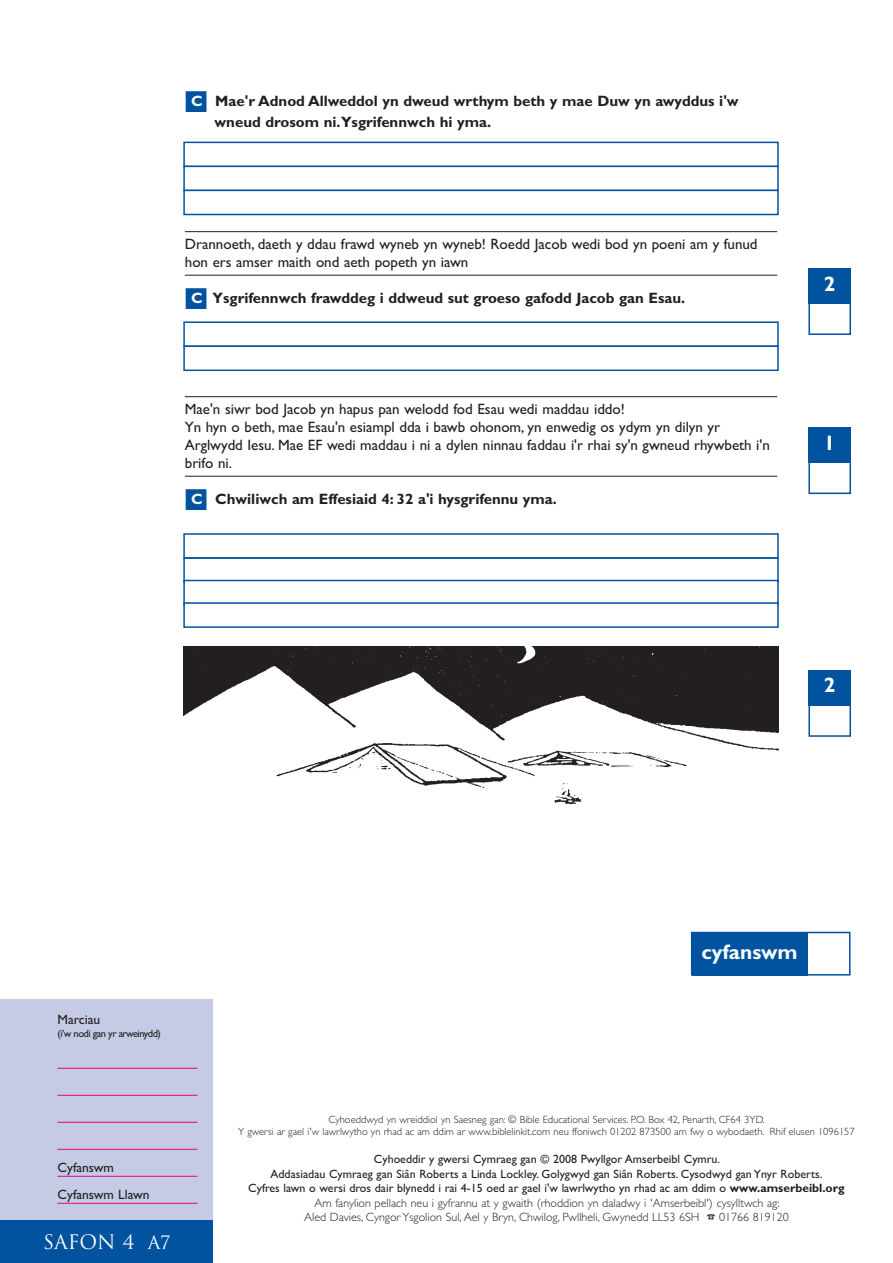
<style>
.page{position:relative;width:893px;height:1263px;background:#fff}
.page>*{position:absolute;margin:0;border:0;box-sizing:border-box;transform-origin:0 0}
.t1{font:700 21px "Gill Sans";color:#fff}
.t2{font:19.5px "Trajan";color:#fff}
.t3{font:15px/18px "Gill Sans";color:#231f20}
.t4{font:700 15px/21px "Gill Sans";color:#231f20}
.t5{font:13.5px/27px "Gill Sans";color:#231f20}
.t6{font:12px/14.4px "Gill Sans";color:#231f20;text-align:center}
.t7{font:300 10.5px/12.6px "Gill Sans";color:#231f20;text-align:center}
.t8{font:10.5px "Gill Sans";letter-spacing:-.05em;color:#231f20}
.s1{color:#0153a0}
.s2{color:#fff}
.s3{font-size:18px}
.s4{font-weight:700}
.s5{font-weight:300}
</style>
<div class="page">
<hr style="left:185px;top:231px;width:592px;height:1px;background:#231f20">
<hr style="left:185px;top:275px;width:592px;height:1px;background:#231f20">
<hr style="left:185px;top:396px;width:592px;height:1px;background:#231f20">
<hr style="left:185px;top:476px;width:592px;height:1px;background:#231f20">
<div style="left:808px;top:302px;width:43px;height:33px;border:2px solid #0153a0"></div>
<div style="left:808px;top:268px;width:43px;height:36px;background:#0153a0"></div>
<div style="left:808px;top:461px;width:43px;height:33px;border:2px solid #0153a0"></div>
<div style="left:808px;top:427px;width:43px;height:36px;background:#0153a0"></div>
<div style="left:808px;top:704px;width:43px;height:33px;border:2px solid #0153a0"></div>
<div style="left:808px;top:670px;width:43px;height:36px;background:#0153a0"></div>
<div style="left:183px;top:142px;width:596px;height:25px;border:2px solid #0153a0"></div>
<div style="left:183px;top:166px;width:596px;height:25px;border:2px solid #0153a0"></div>
<div style="left:183px;top:190px;width:596px;height:25px;border:2px solid #0153a0"></div>
<div style="left:183px;top:321px;width:596px;height:26px;border:2px solid #0153a0"></div>
<div style="left:183px;top:345px;width:596px;height:26px;border:2px solid #0153a0"></div>
<div style="left:183px;top:557px;width:596px;height:26px;border:2px solid #0153a0"></div>
<div style="left:183px;top:580px;width:596px;height:25px;border:2px solid #0153a0"></div>
<div style="left:183px;top:602px;width:596px;height:26px;border:2px solid #0153a0"></div>
<img style="left:183px;top:646px;width:596px;height:159px">
<div style="left:691px;top:932px;width:159px;height:44px;border:2px solid #0153a0"></div>
<div style="left:692px;top:933px;width:115px;height:43px;background:#0153a0"></div>
<div style="left:0;top:999px;width:132px;height:264px;background:#c5cbe5"></div>
<div style="left:43px;top:999px;width:170px;height:264px;background:#c5cbe5"></div>
<hr style="left:58px;top:1068px;width:140px;height:1px;background:#ed028c">
<hr style="left:58px;top:1095px;width:140px;height:1px;background:#ed028c">
<hr style="left:58px;top:1122px;width:140px;height:1px;background:#ed028c">
<hr style="left:58px;top:1149px;width:140px;height:1px;background:#ed028c">
<hr style="left:58px;top:1176px;width:140px;height:1px;background:#ed028c">
<hr style="left:58px;top:1203px;width:140px;height:1px;background:#ed028c">
<div style="left:0;top:1220px;width:213px;height:43px;background:#0153a0"></div>
<p class="t4" style="left:215px;top:92px;width:525px;text-indent:-30px"><span class="s1">■</span><span class="s2">C</span> Mae'r Adnod Allweddol yn dweud wrthym beth y mae Duw yn awyddus i'w wneud drosom ni.Ysgrifennwch hi yma.</p>
<p class="t3" style="left:185px;top:236px;width:574px">Drannoeth, daeth y ddau frawd wyneb yn wyneb! Roedd Jacob wedi bod yn poeni am y funud hon ers amser maith ond aeth popeth yn iawn</p>
<p class="t4" style="left:185px;top:289px;width:502px"><span class="s1">■</span><span class="s2">C</span> Ysgrifennwch frawddeg i ddweud sut groeso gafodd Jacob gan Esau.</p>
<p class="t3" style="left:185px;top:401px;width:586px">Mae'n siwr bod Jacob yn hapus pan welodd fod Esau wedi maddau iddo!<br>Yn hyn o beth, mae Esau'n esiampl dda i bawb ohonom, yn enwedig os ydym yn dilyn yr Arglwydd Iesu. Mae EF wedi maddau i ni a dylen ninnau faddau i'r rhai sy'n gwneud rhywbeth i'n brifo ni.</p>
<p class="t4" style="left:185px;top:490px;width:373px"><span class="s1">■</span><span class="s2">C</span> Chwiliwch am Effesiaid 4: 32 a'i hysgrifennu yma.</p>
<h1 class="t1" style="left:824px;top:276px;width:13px">2</h1>
<h1 class="t1" style="left:824px;top:435px;width:13px">1</h1>
<h1 class="t1" style="left:824px;top:678px;width:13px">2</h1>
<p class="t5" style="left:58px;top:1007px;width:44px">Marciau</p>
<p class="t8" style="left:58px;top:1030px;width:105px">(i’w nodi gan yr arweinydd)</p>
<p class="t5" style="left:58px;top:1155px;width:93px">Cyfanswm<br>Cyfanswm Llawn</p>
<h2 class="t2" style="left:43px;top:1231px;width:129px">SAFON 4 <span class="s3">A7</span></h2>
<h1 class="t1" style="left:701px;top:945px;width:98px">cyfanswm</h1>
<p class="t7" style="left:238px;top:1114px;width:618px">Cyhoeddwyd yn wreiddiol yn Saesneg gan: © Bible Educational Services. P.O. Box 42, Penarth, CF64 3YD.<br>Y gwersi ar gael i'w lawrlwytho yn rhad ac am ddim ar www.biblelinkit.com neu ffoniwch 01202 873500 am fwy o wybodaeth. Rhif elusen 1096157</p>
<p class="t6" style="left:248px;top:1153px;width:598px">Cyhoeddir y gwersi Cymraeg gan © 2008 Pwyllgor Amserbeibl Cymru.<br>Addasiadau Cymraeg gan Siân Roberts a Linda Lockley. Golygwyd gan Siân Roberts. Cysodwyd gan Ynyr Roberts.<br>Cyfres lawn o wersi dros dair blynedd i rai 4-15 oed ar gael i'w lawrlwytho yn rhad ac am ddim o <span class="s4">www.amserbeibl.org </span><span class="s5">Am fanylion pellach neu i gyfrannu at y gwaith (rhoddion yn daladwy i 'Amserbeibl') cysylltwch ag:<br>Aled Davies, Cyngor Ysgolion Sul, Ael y Bryn, Chwilog, Pwllheli, Gwynedd LL53 6SH</span> ☎ <span class="s5">01766 819120</span></p>
</div>
